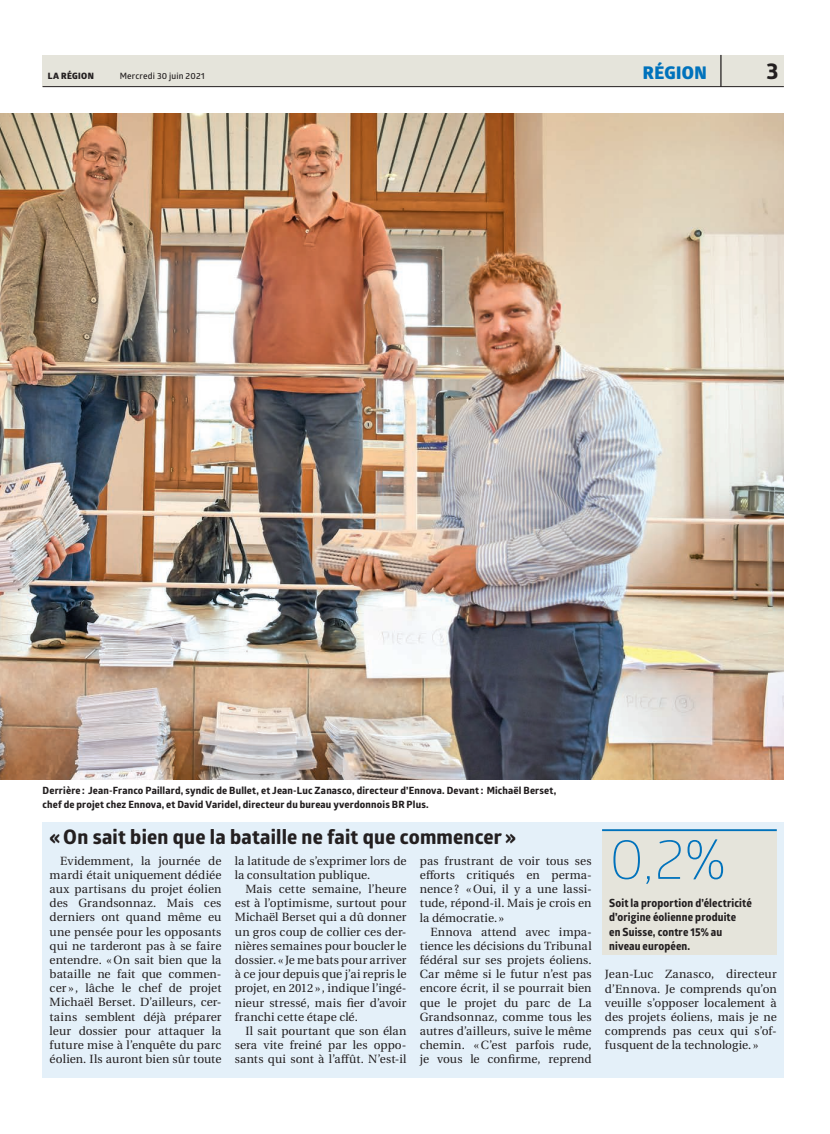
<style>
.page{position:relative;width:830px;height:1134px;background:#fff}
.page>*{position:absolute;margin:0;border:0;box-sizing:border-box;transform-origin:0 0}
.t1{font:300 56.25px "Glober";color:#0072bc}
.t2{font:700 22.5px "Globerx";color:#231f20}
.t3{font:700 20px "Globerx";letter-spacing:.01em;color:#231f20}
.t4{font:800 17.5px "Glober";letter-spacing:.02em;color:#0072bc}
.t5{font:11.88px/14.1px "Heuristica";letter-spacing:.005em;color:#231f20;text-align:justify}
.t6{font:700 11.25px/14.1px "Globerx";letter-spacing:.015em;color:#231f20;scale:.94 1}
.t7{font:700 10px/14.1px "Globerx";letter-spacing:.015em;color:#231f20}
.t8{font:600 8.75px "Glober";letter-spacing:.02em;color:#231f20}
.t9{font:800 8.75px "Glober";letter-spacing:.04em;color:#231f20}
</style>
<div class="page">
<div style="left:43px;top:55px;width:740px;height:32px;background:#e5e4db"></div>
<hr style="left:720px;top:55px;width:1px;height:32px;background:#231f20">
<hr style="left:43px;top:86px;width:740px;height:1px;background:#231f20">
<img style="left:0;top:113px;width:783px;height:667px">
<div style="left:43px;top:822px;width:740px;height:255px;background:#e4f0f9"></div>
<div style="left:601px;top:829px;width:175px;height:126px;background:#e5e4db"></div>
<hr style="left:601px;top:829px;width:175px;height:2px;background:#0072bc">
<p class="t9" style="left:48px;top:69px;width:47px">LA RÉGION</p>
<p class="t8" style="left:120px;top:70px;width:86px">Mercredi 30 juin 2021</p>
<h3 class="t4" style="left:642px;top:60px;width:65px">RÉGION</h3>
<h2 class="t2" style="left:766px;top:55px;width:13px">3</h2>
<p class="t7" style="left:43px;top:783px;width:515px">Derrière : Jean-Franco Paillard, syndic de Bullet, et Jean-Luc Zanasco, directeur d’Ennova. Devant : Michaël Berset, chef de projet chez Ennova, et David Varidel, directeur du bureau yverdonnois BR Plus.</p>
<h3 class="t3" style="left:50px;top:823px;width:467px">« On sait bien que la bataille ne fait que commencer »</h3>
<p class="t5" style="left:50px;top:854px;width:173px;text-indent:11px">Evidemment, la journée de mardi était uniquement dédiée aux partisans du projet éolien des Grandsonnaz. Mais ces derniers ont quand même eu une pensée pour les opposants qui ne tarderont pas à se faire entendre. « On sait bien que la bataille ne fait que commen&shy;cer », lâche le chef de projet Michaël Berset. D’ailleurs, cer&shy;tains semblent déjà préparer leur dossier pour attaquer la future mise à l’enquête du parc éolien. Ils auront bien sûr toute</p>
<p class="t5" style="left:235px;top:854px;width:173px">la latitude de s’exprimer lors de la consultation publique.</p>
<p class="t5" style="left:419px;top:854px;width:173px">pas frustrant de voir tous ses efforts critiqués en perma&shy;nence ? « Oui, il y a une lassi&shy;tude, répond-il. Mais je crois en la démocratie. »</p>
<p class="t5" style="left:419px;top:925px;width:173px;text-indent:11px">Ennova attend avec impa&shy;tience les décisions du Tribunal fédéral sur ses projets éoliens.<br>Car même si le futur n’est pas encore écrit, il se pourrait bien que le projet du parc de La Grandsonnaz, comme tous les autres d’ailleurs, suive le même chemin. « C’est parfois rude, je vous le confirme, reprend</p>
<p class="t5" style="left:235px;top:882px;width:173px;text-indent:11px">Mais cette semaine, l’heure est à l’optimisme, surtout pour Michaël Berset qui a dû donner un gros coup de collier ces der&shy;nières semaines pour boucler le dossier. « Je me bats pour arriver à ce jour depuis que j’ai repris le projet, en 2012 », indique l’ingé&shy;nieur stressé, mais fier d’avoir franchi cette étape clé.</p>
<p class="t5" style="left:235px;top:1024px;width:173px;text-indent:11px">Il sait pourtant que son élan sera vite freiné par les oppo&shy;sants qui sont à l’affût. N’est-il</p>
<h1 class="t1" style="left:609px;top:820px;width:118px">0,2%</h1>
<p class="t6" style="left:609px;top:896px;width:153px">Soit la proportion d’électricité d’origine éolienne produite<br>en Suisse, contre 15% au niveau européen.</p>
<p class="t5" style="left:604px;top:967px;width:173px">Jean-Luc Zanasco, directeur d’Ennova. Je comprends qu’on veuille s’opposer localement à des projets éoliens, mais je ne comprends pas ceux qui s’of&shy;fusquent de la technologie. »</p>
</div>
